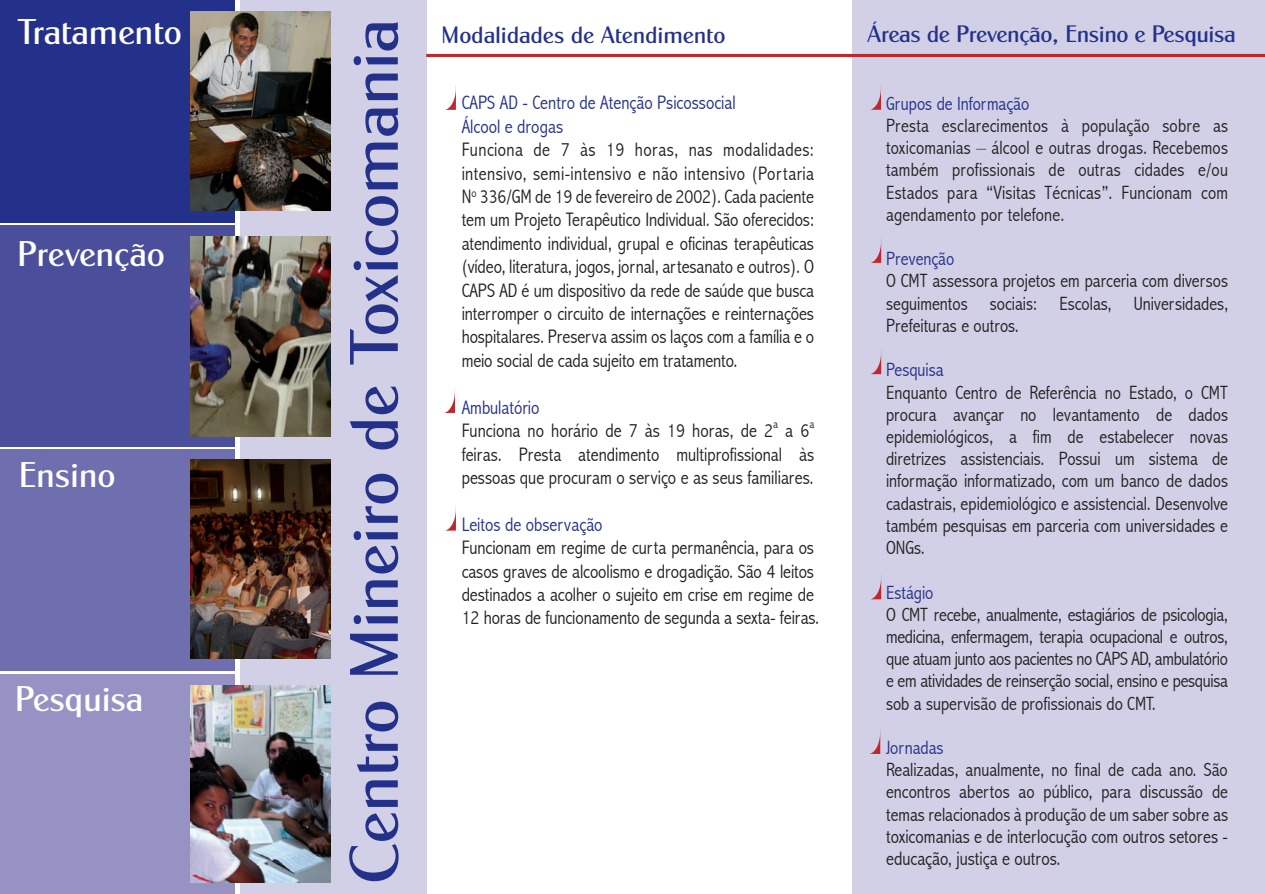
<style>
.page{position:relative;width:1265px;height:894px;background:#fff}
.page>*{position:absolute;margin:0;border:0;box-sizing:border-box;transform-origin:0 0}
.t1{font:69px "Cg Globe Gothic Dm";color:#24318b}
.t2{font:36px "Cg Globe Gothic Dm";color:#fff}
.t3{font:24px "Cg Globe Gothic Dm";letter-spacing:-.01em;color:#24318b}
.t4{font:300 condensed 19.5px/23.4px "Abadi";letter-spacing:-.005em;color:#231f20}
.t5{font:300 condensed 19.2px/22.2px "Abadi";color:#231f20}
.t6{font:300 condensed 12px "Abadi";color:#231f20}
.s1{color:#24318b}
.s2{font-size:19.5px}
</style>
<div class="page">
<div style="left:240px;top:0;width:187px;height:893px;background:#d1d0e6"></div>
<div style="left:0;top:0;width:235px;height:223px;background:#24318b"></div>
<div style="left:0;top:226px;width:235px;height:221px;background:#4a4e9b"></div>
<div style="left:0;top:449px;width:235px;height:221px;background:#6f6eaf"></div>
<div style="left:0;top:673px;width:235px;height:220px;background:#9693c4"></div>
<div style="left:852px;top:0;width:413px;height:893px;background:#d1d0e6"></div>
<svg style="left:870px;top:86px;width:11px;height:24px"></svg>
<svg style="left:870px;top:244px;width:11px;height:19px"></svg>
<svg style="left:871px;top:356px;width:10px;height:18px"></svg>
<svg style="left:871px;top:581px;width:10px;height:18px"></svg>
<svg style="left:872px;top:736px;width:8px;height:17px"></svg>
<svg style="left:445px;top:86px;width:11px;height:24px"></svg>
<svg style="left:444px;top:389px;width:11px;height:24px"></svg>
<svg style="left:447px;top:506px;width:9px;height:24px"></svg>
<hr style="left:426px;top:54px;width:839px;height:3px;background:#c0262d">
<img style="left:190px;top:11px;width:140px;height:200px">
<img style="left:190px;top:236px;width:141px;height:200px">
<img style="left:190px;top:459px;width:141px;height:199px">
<img style="left:190px;top:685px;width:141px;height:197px">
<p class="t2" style="left:17px;top:9px;width:166px">Tratamento</p>
<p class="t2" style="left:17px;top:231px;width:149px">Prevenção</p>
<p class="t2" style="left:18px;top:453px;width:98px">Ensino</p>
<p class="t2" style="left:15px;top:677px;width:130px">Pesquisa</p>
<p class="t1" style="left:332px;top:884px;width:865px;rotate:-90deg">Centro Mineiro de Toxicomania</p>
<p class="t3" style="left:441px;top:20px;width:286px">Modalidades de Atendimento</p>
<p class="t3" style="left:867px;top:19px;width:370px">Áreas de Prevenção, Ensino e Pesquisa</p>
<p class="t4" style="left:462px;top:91px;width:354px"><span class="s1">CAPS AD - Centro de Atenção Psicossocial<br>Álcool e drogas<br></span>Funciona de 7 às 19 horas, nas modalidades: intensivo, semi-intensivo e não intensivo (Portaria N<sup>o</sup> 336/GM de 19 de fevereiro de 2002). Cada paciente tem um Projeto Terapêutico Individual. São oferecidos: atendimento individual, grupal e oficinas terapêuticas (vídeo, literatura, jogos, jornal, artesanato e outros). O CAPS AD é um dispositivo da rede de saúde que busca interromper o circuito de internações e reinternações hospitalares. Preserva assim os laços com a família e o meio social de cada sujeito em tratamento.</p>
<p class="t4" style="left:462px;top:395px;width:313px"><span class="s1">Ambulatório<br></span>Funciona no horário de 7 às 19 horas, de 2</p>
<p class="t6" style="left:773px;top:417px;width:6px">a</p>
<p class="t4" style="left:785px;top:419px;width:26px">a 6</p>
<p class="t6" style="left:809px;top:417px;width:6px">a</p>
<p class="t4" style="left:462px;top:442px;width:354px">feiras. Presta atendimento multiprofissional às pessoas que procuram o serviço e as seus familiares.</p>
<p class="t4" style="left:462px;top:512px;width:359px"><span class="s1">Leitos de observação<br></span>Funcionam em regime de curta permanência, para os casos graves de alcoolismo e drogadição. São 4 leitos destinados a acolher o sujeito em crise em regime de 12 horas de funcionamento de segunda a sexta- feiras.</p>
<p class="t5" style="left:886px;top:92px;width:343px"><span class="s1">Grupos de Informação<br></span>Presta esclarecimentos à população sobre as toxicomanias – álcool e outras drogas. Recebemos também profissionais de outras cidades e/ou Estados para “Visitas Técnicas”. Funcionam com agendamento por telefone.</p>
<p class="t5" style="left:886px;top:248px;width:343px"><span class="s1">Prevenção<br></span>O CMT assessora projetos em parceria com diversos seguimentos sociais: Escolas, Universidades,<br>Prefeituras e outros.</p>
<p class="t5" style="left:886px;top:359px;width:343px"><span class="s1">Pesquisa<br></span>Enquanto Centro de Referência no Estado, o CMT procura avançar no levantamento de dados epidemiológicos, a fim de estabelecer novas diretrizes assistenciais. Possui um sistema de informação informatizado, com um banco de dados cadastrais, epidemiológico e assistencial. Desenvolve também pesquisas em parceria com universidades e ONGs.</p>
<p class="t5" style="left:886px;top:581px;width:343px"><span class="s1">Estágio<br></span>O CMT recebe, anualmente, estagiários de psicologia, medicina, enfermagem, terapia ocupacional e outros, que atuam junto aos pacientes no CAPS AD, ambulatório e em atividades de reinserção social, ensino e pesquisa sob a supervisão de profissionais do CMT.</p>
<p class="t5" style="left:886px;top:736px;width:344px"><span class="s1">Jornadas<br></span>Realizadas, anualmente, no final de cada ano. São encontros abertos ao público, para discussão de temas relacionados à produção de um saber sobre <span class="s2">as</span></p>
<p class="t4" style="left:886px;top:825px;width:343px;line-height:22.2px">toxicomanias e de interlocução com outros setores - educação, justiça e outros.</p>
</div>
